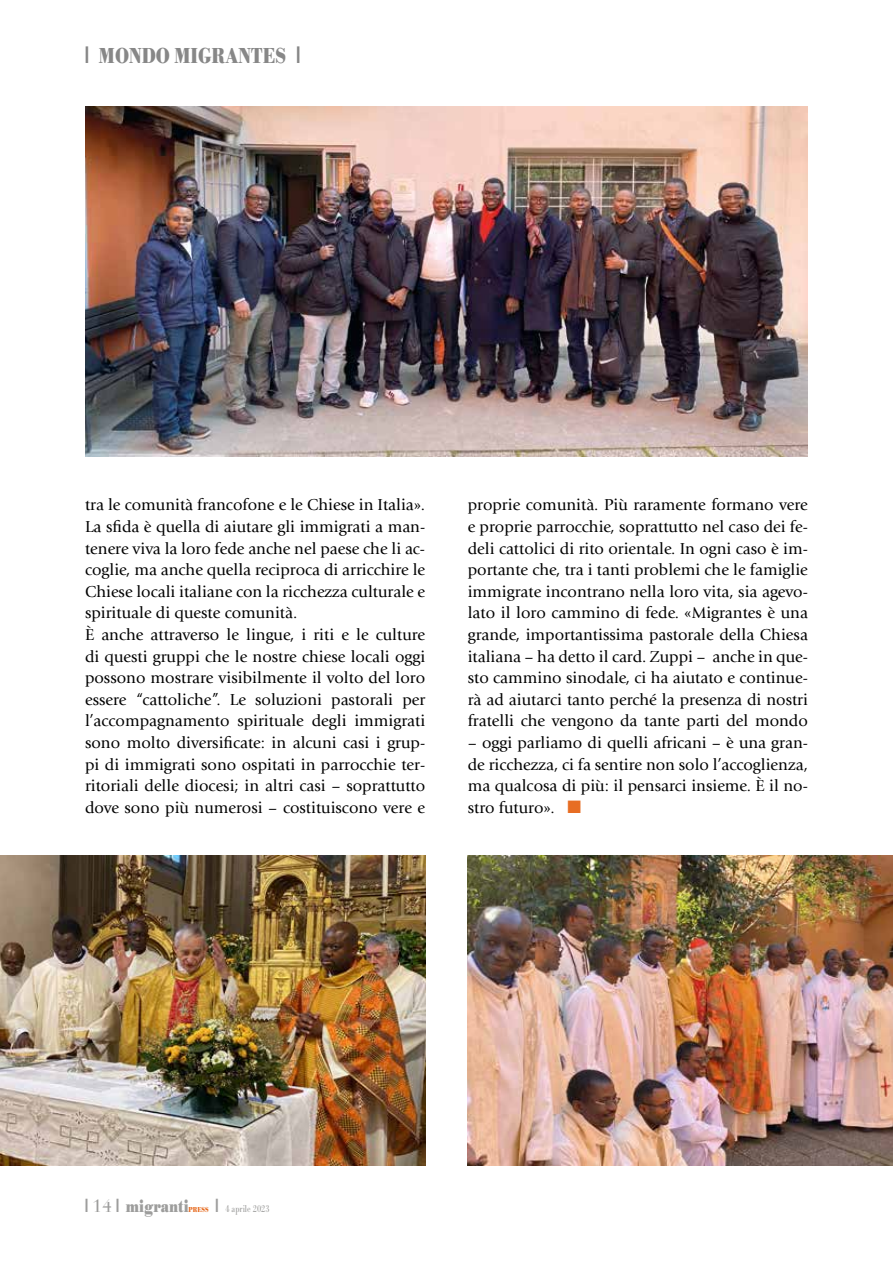
<style>
.page{position:relative;width:893px;height:1263px;background:#fff}
.page>*{position:absolute;margin:0;border:0;box-sizing:border-box;transform-origin:0 0}
.t1{font:700 22.5px "Bodoni URW";color:#878787;scale:.8 1}
.t2{font:700 18px "Bodoni URW";color:#9d9d9c;scale:.8 1}
.t3{font:16.5px/21.6px "Giovanni Std";color:#000;text-align:justify}
.t4{font:10.5px "Bodoni URW";color:#9d9d9c;scale:.8 1}
.t5{font:700 7.5px "Bodoni URW";letter-spacing:.005em;color:#e76d23;scale:.8 1}
.s1{font-family:"False Positive BRK";font-weight:400}
.s2{color:#e76d23}
.s3{font-family:"Bauer Bodoni Std";font-weight:400}
.s4{font-family:"False Positive BRK";font-size:18px}
</style>
<div class="page">
<img style="left:0;top:855px;width:425px;height:310px">
<img style="left:468px;top:855px;width:425px;height:310px">
<img style="left:85px;top:106px;width:723px;height:350px">
<h1 class="t1" style="left:85px;top:43px;width:270px"><span class="s1">1</span> MONDO MIGRANTES <span class="s1">1</span></h1>
<p class="t3" style="left:85px;top:494px;width:342px;text-align:left">tra le comunità francofone e le Chiese in Italia».<br>La sfida è quella di aiutare gli immigrati a man&shy;tenere viva la loro fede anche nel paese che li ac&shy;coglie, ma anche quella reciproca di arricchire le Chiese locali italiane con la ricchezza culturale e spirituale di queste comunità.<br>È anche attraverso le lingue, i riti e le culture di questi gruppi che le nostre chiese locali oggi possono mostrare visibilmente il volto del loro essere “cattoliche”. Le soluzioni pastorali per l’accompagnamento spirituale degli immigrati sono molto diversificate: in alcuni casi i grup&shy;pi di immigrati sono ospitati in parrocchie ter&shy;ritoriali delle diocesi; in altri casi – soprattutto dove sono più numerosi – costituiscono vere e</p>
<p class="t3" style="left:468px;top:494px;width:342px">proprie comunità. Più raramente formano vere e proprie parrocchie, soprattutto nel caso dei fe&shy;deli cattolici di rito orientale. In ogni caso è im&shy;portante che, tra i tanti problemi che le famiglie immigrate incontrano nella loro vita, sia agevo&shy;lato il loro cammino di fede. «Migrantes è una grande, importantissima pastorale della Chiesa italiana – ha detto il card. Zuppi – anche in que&shy;sto cammino sinodale, ci ha aiutato e continue&shy;rà ad aiutarci tanto perché la presenza di nostri fratelli che vengono da tante parti del mondo</p>
<p class="t3" style="left:468px;top:732px;width:342px">– oggi parliamo di quelli africani – è una gran&shy;de ricchezza, ci fa sentire non solo l’accoglienza, ma qualcosa di più: il pensarci insieme. È il no&shy;stro futuro». <span class="s2">■</span></p>
<p class="t2" style="left:85px;top:1196px;width:131px"><span class="s1">1</span> <span class="s3">14</span> <span class="s1">1</span> migranti</p>
<p class="t5" style="left:189px;top:1205px;width:27px">PRESS</p>
<p class="t4" style="left:216px;top:1203px;width:69px"><span class="s4">1</span> 4 aprile 2023</p>
</div>
